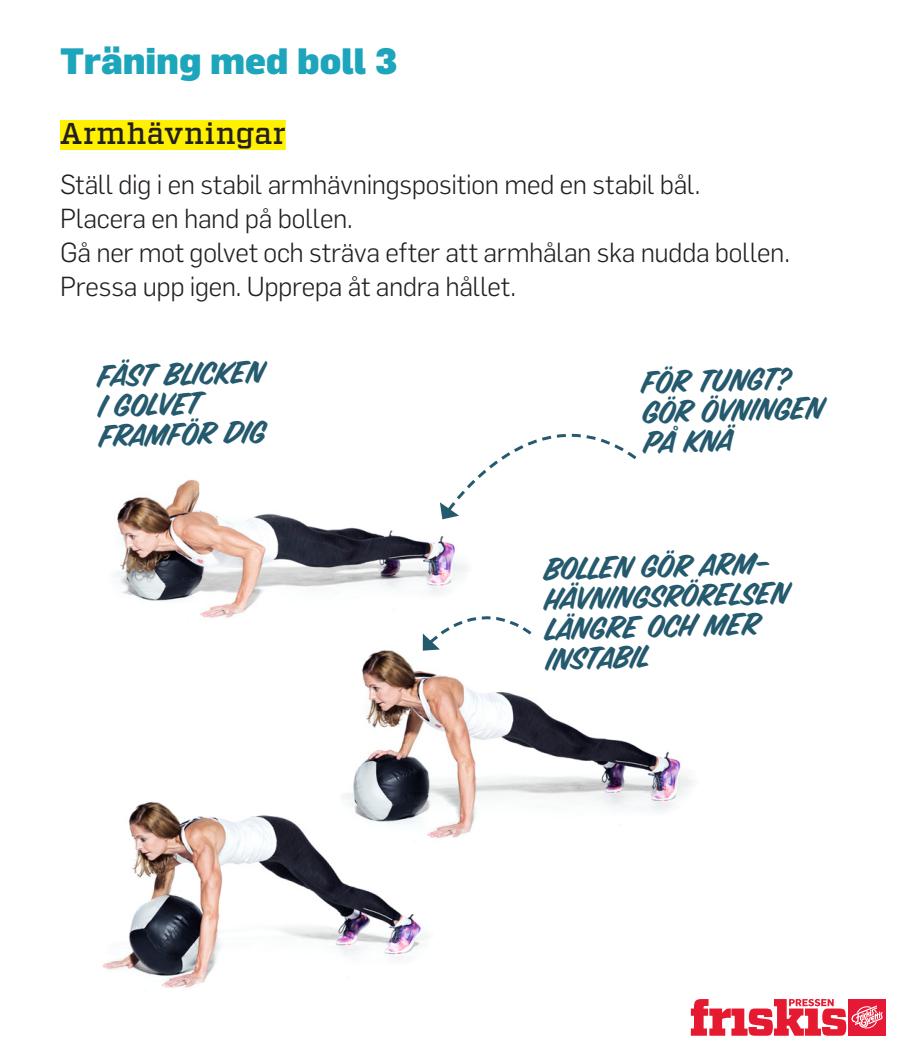
<style>
.page{position:relative;width:900px;height:1050px;background:#fff}
.page>*{position:absolute;margin:0;border:0;box-sizing:border-box;transform-origin:0 0}
.t1{font:900 36px "Flama";color:#1da5bc}
.Piltext{font:34.5px/30px "Sign Painter House Brush";color:#255a6e}
.Bröd_Grotesk_utan_In{font:500 30px "Vitesse";letter-spacing:.02em;color:#231f20}
.Bröd_Grotesk_utan_In-2{font:300 27px "Flama";letter-spacing:-.01em;color:#231f20}
</style>
<div class="page">
<div style="left:849px;top:999px;width:37px;height:37px;background:#e51836"></div>
<svg style="left:852px;top:1005px;width:31px;height:24px"></svg>
<svg style="left:691px;top:999px;width:155px;height:37px"></svg>
<img style="left:116px;top:479px;width:352px;height:139px">
<img style="left:102px;top:802px;width:326px;height:186px">
<div style="left:60px;top:120px;width:226px;height:30px;background:#fff101"></div>
<img style="left:340px;top:638px;width:354px;height:217px">
<svg style="left:440px;top:433px;width:197px;height:86px"></svg>
<svg style="left:423px;top:594px;width:112px;height:57px"></svg>
<p class="t1" style="left:60px;top:38px;width:339px">Träning med boll 3</p>
<p class="Bröd_Grotesk_utan_In" style="left:60px;top:114px;width:227px">Armhävningar</p>
<p class="Bröd_Grotesk_utan_In-2" style="left:60px;top:169px;width:642px">Ställ dig i en stabil armhävningsposition med en stabil bål.</p>
<p class="Bröd_Grotesk_utan_In-2" style="left:60px;top:203px;width:294px">Placera en hand på bollen.</p>
<p class="Bröd_Grotesk_utan_In-2" style="left:60px;top:237px;width:731px">Gå ner mot golvet och sträva efter att armhålan ska nudda bollen.</p>
<p class="Bröd_Grotesk_utan_In-2" style="left:60px;top:271px;width:458px">Pressa upp igen. Upprepa åt andra hållet.</p>
<p class="Piltext" style="left:98px;top:360px;width:169px;rotate:-1deg">Fäst blicken i golvet framför dig</p>
<p class="Piltext" style="left:642px;top:367px;width:183px;rotate:-1deg">För tungt? gör övningen på knä</p>
<p class="Piltext" style="left:544px;top:553px;width:229px;rotate:-1deg">bollen gör arm-</p>
<p class="Piltext" style="left:545px;top:583px;width:246px;rotate:-1deg">hävningsrörelsen</p>
<p class="Piltext" style="left:546px;top:613px;width:216px;rotate:-1deg">längre och mer</p>
<p class="Piltext" style="left:547px;top:644px;width:106px;rotate:-1deg">instabil</p>
</div>
